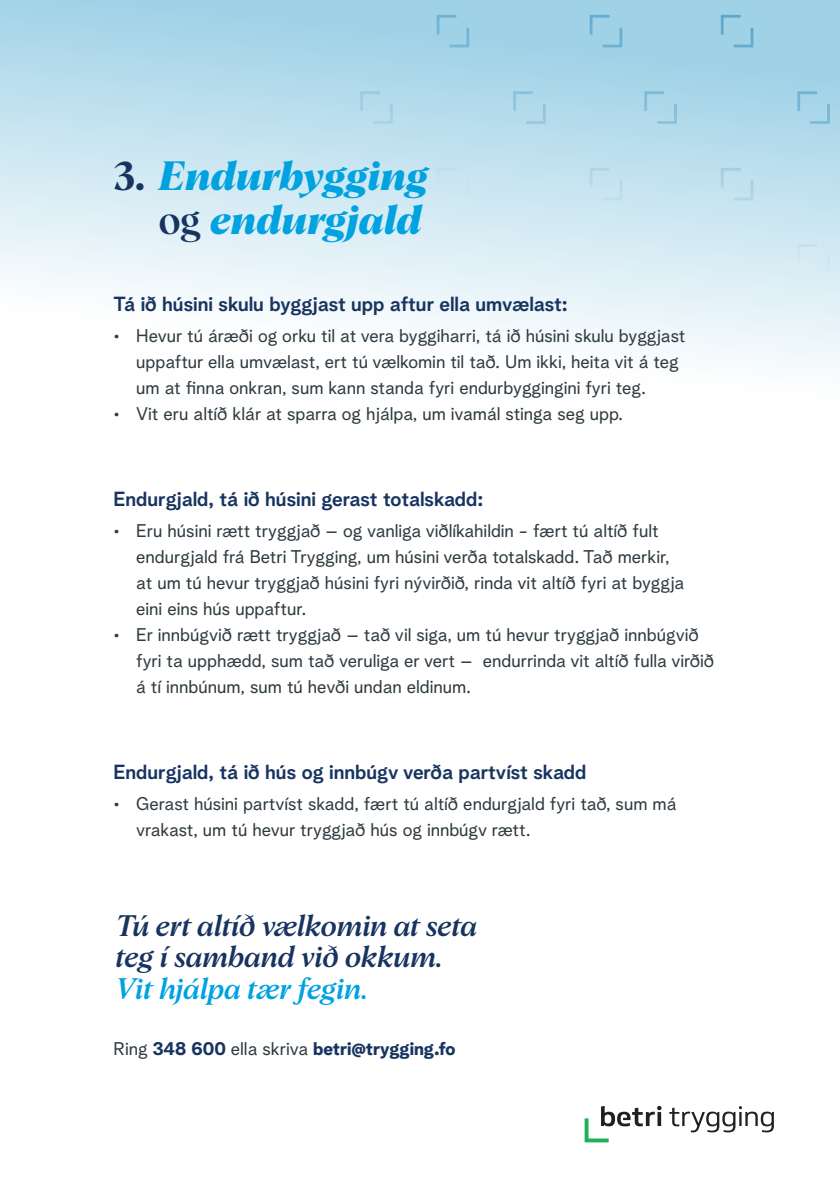
<style>
.page{position:relative;width:840px;height:1191px;background:#fff}
.page>*{position:absolute;margin:0;border:0;box-sizing:border-box;transform-origin:0 0}
.t1{font:italic 700 40px/44px "Albra";color:#00a2e0;text-align:right}
.t2{font:italic 500 29px/31.4px "Albra Text";color:#173460}
.t3{font:italic 500 29px "Albra Text";color:#00a2e0}
.t4{font:20px "Albra Grotesk Semi";color:#173460}
.t5{font:18px/26px "Albra Grotesk";color:#2f3b41}
.t6{font:700 18px "Albra Grotesk";color:#173460}
.s1{font-style:normal;color:#173460}
.s2{font-weight:500;font-style:normal;color:#173460}
.s3{font-weight:400;color:#2f3b41}
</style>
<div class="page">
<svg style="left:0;top:0;width:839px;height:368px"></svg>
<svg style="left:796px;top:91px;width:33px;height:33px"></svg>
<svg style="left:796px;top:244px;width:33px;height:33px"></svg>
<svg style="left:720px;top:15px;width:33px;height:32px"></svg>
<svg style="left:720px;top:168px;width:33px;height:32px"></svg>
<svg style="left:644px;top:91px;width:32px;height:33px"></svg>
<svg style="left:644px;top:244px;width:32px;height:33px"></svg>
<svg style="left:589px;top:15px;width:33px;height:32px"></svg>
<svg style="left:589px;top:168px;width:33px;height:32px"></svg>
<svg style="left:513px;top:91px;width:32px;height:33px"></svg>
<svg style="left:513px;top:244px;width:32px;height:33px"></svg>
<svg style="left:436px;top:15px;width:33px;height:32px"></svg>
<svg style="left:436px;top:168px;width:33px;height:32px"></svg>
<svg style="left:360px;top:91px;width:32px;height:33px"></svg>
<svg style="left:360px;top:244px;width:32px;height:33px"></svg>
<svg style="left:669px;top:1106px;width:104px;height:26px"></svg>
<svg style="left:584px;top:1106px;width:77px;height:36px"></svg>
<h1 class="t1" style="left:113px;top:152px;width:316px"><span class="s1">3.</span> Endurbygging <span class="s2">og</span> endurgjald</h1>
<p class="t4" style="left:113px;top:288px;width:455px">Tá ið húsini skulu byggjast upp aftur ella umvælast:</p>
<p class="t5" style="left:136px;top:321px;width:550px;text-indent:-23px">• Hevur tú áræði og orku til at vera byggiharri, tá ið húsini skulu byggjast uppaftur ella umvælast, ert tú vælkomin til tað. Um ikki, heita vit á teg um at finna onkran, sum kann standa fyri endurbyggingini fyri teg.</p>
<p class="t5" style="left:113px;top:399px;width:511px">• Vit eru altíð klár at sparra og hjálpa, um ivamál stinga seg upp.</p>
<p class="t4" style="left:113px;top:483px;width:371px">Endurgjald, tá ið húsini gerast totalskadd:</p>
<p class="t5" style="left:136px;top:516px;width:549px;text-indent:-23px">• Eru húsini rætt tryggjað – og vanliga viðlíkahildin - fært tú altíð fult endurgjald frá Betri Trygging, um húsini verða totalskadd. Tað merkir, at um tú hevur tryggjað húsini fyri nývirðið, rinda vit altíð fyri at byggja eini eins hús uppaftur.</p>
<p class="t5" style="left:136px;top:620px;width:579px;text-indent:-23px">• Er innbúgvið rætt tryggjað – tað vil siga, um tú hevur tryggjað innbúgvið fyri ta upphædd, sum tað veruliga er vert – endurrinda vit altíð fulla virðið á tí innbúnum, sum tú hevði undan eldinum.</p>
<p class="t4" style="left:113px;top:756px;width:474px">Endurgjald, tá ið hús og innbúgv verða partvíst skadd</p>
<p class="t5" style="left:136px;top:789px;width:541px;text-indent:-23px">• Gerast húsini partvíst skadd, fært tú altíð endurgjald fyri tað, sum má vrakast, um tú hevur tryggjað hús og innbúgv rætt.</p>
<h2 class="t2" style="left:115px;top:908px;width:363px">Tú ert altíð vælkomin at seta teg í samband við okkum.</h2>
<h2 class="t3" style="left:115px;top:967px;width:254px">Vit hjálpa tær fegin.</h2>
<p class="t6" style="left:113px;top:1034px;width:343px"><span class="s3">Ring</span> 348 600 <span class="s3">ella skriva</span> betri@trygging.fo</p>
</div>
